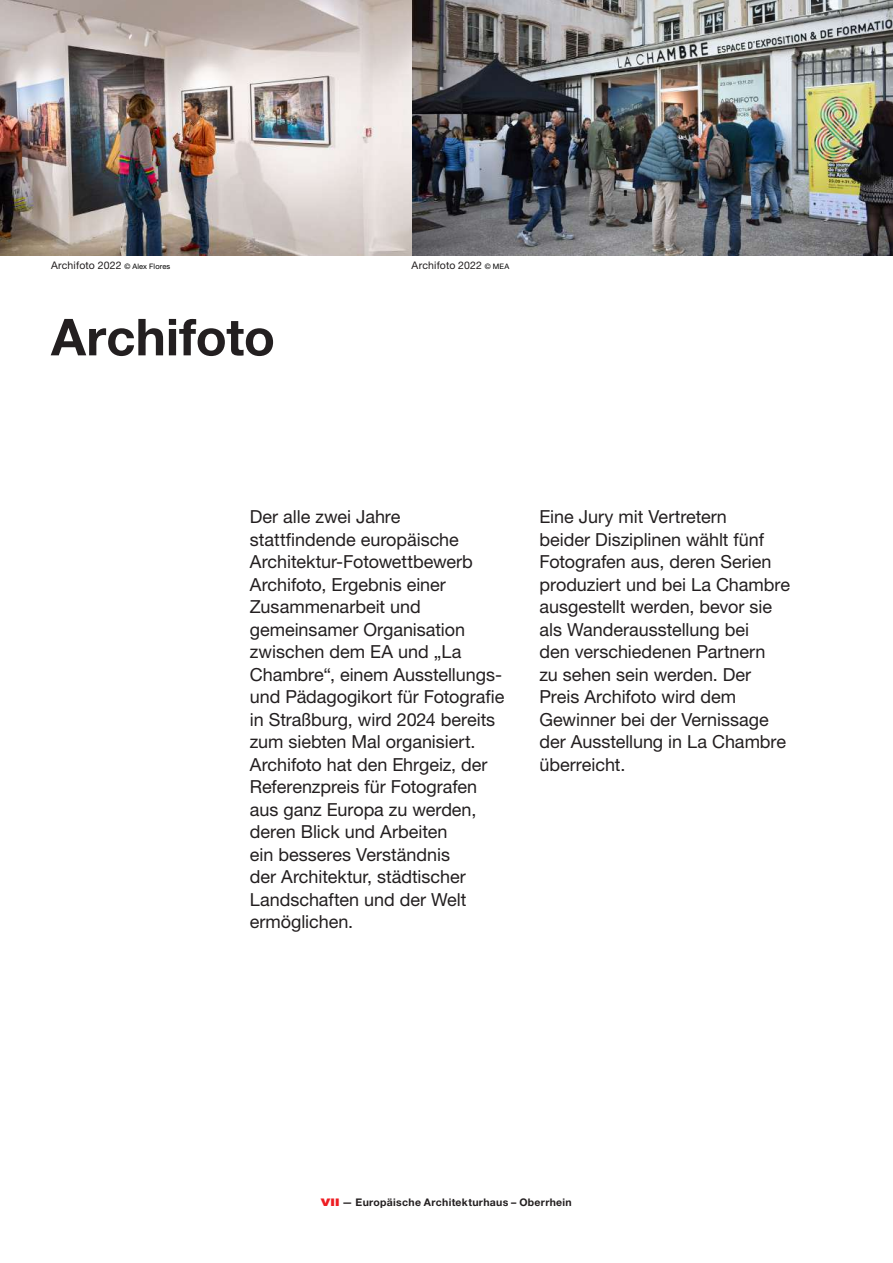
<style>
.page{position:relative;width:893px;height:1263px;background:#fff}
.page>*{position:absolute;margin:0;border:0;box-sizing:border-box;transform-origin:0 0}
.t1{font:700 51px "Helvetica Neue LT Std";color:#231f20}
.t2{font:18px/22.5px "Helvetica Neue LT Std";letter-spacing:-.005em;color:#231f20}
.t3{font:10.5px "Helvetica Neue LT Std";letter-spacing:.015em;color:#231f20}
.t4{font:700 10.5px "Helvetica Neue LT Std";letter-spacing:.03em;color:#231f20}
.s1{font-size:7.5px;color:#000}
.s2{font-weight:900;font-stretch:expanded;color:#ee1d23}
</style>
<div class="page">
<img style="left:0;top:0;width:893px;height:255px">
<p class="t3" style="left:51px;top:259px;width:121px">Archifoto 2022 <span class="s1">© Alex Flores</span></p>
<p class="t3" style="left:412px;top:259px;width:99px">Archifoto 2022 <span class="s1">© MEA</span></p>
<h1 class="t1" style="left:51px;top:306px;width:225px">Archifoto</h1>
<p class="t2" style="left:250px;top:505px;width:256px">Der alle zwei Jahre stattfindende europäische<br>Architektur-Fotowettbewerb<br>Archifoto, Ergebnis einer<br>Zusammenarbeit und gemeinsamer Organisation zwischen dem EA und „La<br>Chambre“, einem Ausstellungs&shy;und Pädagogikort für Fotografie in Straßburg, wird 2024 bereits zum siebten Mal organisiert.<br>Archifoto hat den Ehrgeiz, der<br>Referenzpreis für Fotografen aus ganz Europa zu werden, deren Blick und Arbeiten<br>ein besseres Verständnis<br>der Architektur, städtischer<br>Landschaften und der Welt ermöglichen.</p>
<p class="t2" style="left:539px;top:505px;width:252px">Eine Jury mit Vertretern<br>beider Disziplinen wählt fünf<br>Fotografen aus, deren Serien produziert und bei La Chambre ausgestellt werden, bevor sie als Wanderausstellung bei<br>den verschiedenen Partnern<br>zu sehen sein werden. Der<br>Preis Archifoto wird dem<br>Gewinner bei der Vernissage der Ausstellung in La Chambre überreicht.</p>
<p class="t4" style="left:321px;top:1196px;width:252px"><span class="s2">VII</span> — Europäische Architekturhaus – Oberrhein</p>
</div>
